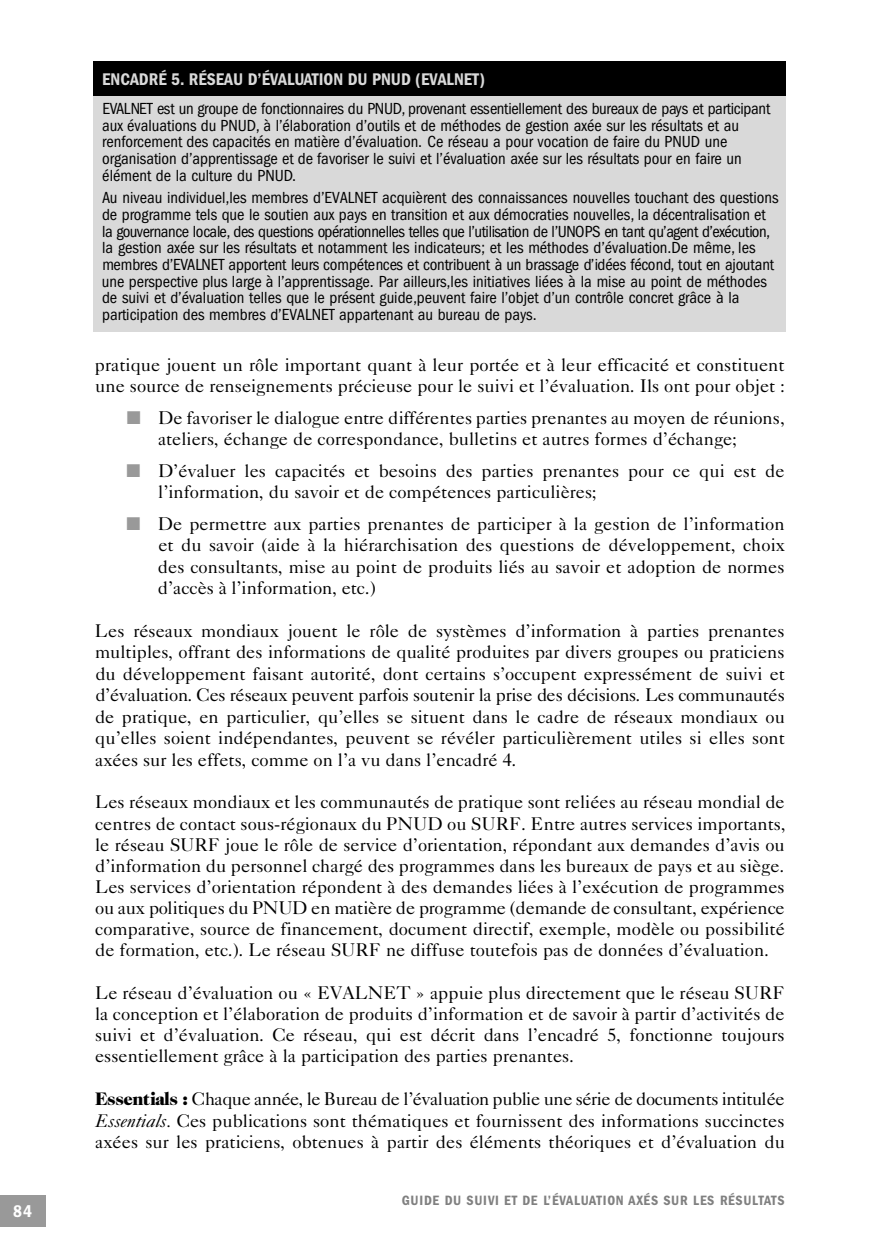
<style>
.page{position:relative;width:882px;height:1260px;background:#fff}
.page>*{position:absolute;margin:0;border:0;box-sizing:border-box;transform-origin:0 0}
.t1{font:18.38px/21.3px "Caslon Five Forty";color:#000;text-align:justify}
.t2{font:600 condensed 17.5px "Franklin Gothic";color:#d9d9d9}
.t3{font:600 condensed 17.5px "Franklin Gothic";color:#fff}
.t4{font:condensed 16.62px/16.6px "Franklin Gothic";color:#000}
.t5{font:600 condensed 14px "Franklin Gothic";letter-spacing:.03em;color:#808080}
.s1{color:#999}
.s2{font-family:"Caslon Two Twenty Four";font-weight:900}
.s3{font-style:italic}
</style>
<div class="page">
<div style="left:0;top:1196px;width:46px;height:31px;background:#999"></div>
<div style="left:93px;top:63px;width:693px;height:269px;background:#d9d9d9"></div>
<div style="left:93px;top:62px;width:693px;height:34px;background:#000"></div>
<p class="t3" style="left:13px;top:1205px;width:20px">8 4</p>
<p class="t2" style="left:102px;top:73px;width:384px">ENCADRÉ 5. RÉSEAU D’ÉVALUATION DU PNUD (EVALNET)</p>
<p class="t4" style="left:102px;top:102px;width:670px">E VALNET est un groupe de fonctionnaires du PNUD, p r ovenant essentiellement des bureaux de pays et part i c i p a n t aux évaluations du PNUD, à l’élaboration d’outils et de méthodes de gestion axée sur les résultats et au renforcement des capacités en matière d’évaluation. Ce réseau a pour vocation de faire du PNUD une organisation d’apprentissage et de favoriser le suivi et l’évaluation axée sur les résultats pour en faire un élément de la culture du PNUD.</p>
<p class="t4" style="left:102px;top:191px;width:678px">Au niveau individuel,les membres d’EVALNET acquièrent des connaissances nouvelles touchant des questions de programme tels que le soutien aux pays en transition et aux démocraties nouvelles, la décentralisation et la go u ve rnance locale, des questions opérationnelles telles que l’utilisation de l’UNOPS en tant qu’agent d’exécution, la gestion axée sur les résultats et notamment les indicateurs; et les méthodes d’évaluation.De même, les membres d’EVALNET apportent leurs compétences et contribuent à un brassage d’idées fécond, tout en ajoutant une perspective plus large à l’apprentissage. Par ailleurs,les initiatives liées à la mise au point de méthodes de suivi et d’évaluation telles que le présent guide,peuvent faire l’objet d’un contrôle concret grâce à la participation des membres d’EVALNET appartenant au bureau de pays.</p>
<p class="t1" style="left:95px;top:356px;width:691px">pratique jouent un rôle important quant à leur portée et à leur efficacité et constituent une source de renseignements précieuse pour le suivi et l’évaluation. Ils ont pour objet :</p>
<p class="t1" style="left:158px;top:409px;width:628px;text-indent:-31px"><span class="s1">■</span> De favoriser le dialogue entre différentes parties prenantes au moyen de réunions, ateliers, échange de correspondance, bulletins et autres formes d’échange;</p>
<p class="t1" style="left:158px;top:462px;width:628px;text-indent:-32px"><span class="s1">■</span> D’évaluer les capacités et besoins des parties prenantes pour ce qui est de l’information, du savoir et de compétences particulières;</p>
<p class="t1" style="left:158px;top:515px;width:629px;text-indent:-31px"><span class="s1">■</span> De permettre aux parties prenantes de participer à la gestion de l’information et du savoir (aide à la hiérarchisation des questions de développement, choix des consultants, mise au point de produits liés au savoir et adoption de normes d’accès à l’information, etc.)</p>
<p class="t1" style="left:95px;top:622px;width:692px">Les réseaux mondiaux jouent le rôle de systèmes d’information à parties prenantes multiples, offrant des informations de qualité produites par divers groupes ou praticiens du développement faisant autorité, dont certains s’occupent expressément de suivi et d’évaluation. Ces réseaux peuvent parfois soutenir la prise des décisions. Les communautés de pratique, en particulier, qu’elles se situent dans le cadre de réseaux mondiaux ou qu’elles soient indépendantes, peuvent se révéler particulièrement utiles si elles sont axées sur les effets, comme on l’a vu dans l’encadré 4.</p>
<p class="t1" style="left:95px;top:793px;width:692px">Les réseaux mondiaux et les communautés de pratique sont reliées au réseau mondial de centres de contact sous-régionaux du PNUD ou SURF. Entre autres services importants, le réseau SURF joue le rôle de service d’orientation, répondant aux demandes d’avis ou d’information du personnel chargé des programmes dans les bureaux de pays et au siège.<br>Les services d’orientation répondent à des demandes liées à l’exécution de programmes ou aux politiques du PNUD en matière de programme (demande de consultant, expérience comparative, source de financement, document directif, exemple, modèle ou possibilité de formation, etc.). Le réseau SURF ne diffuse toutefois pas de données d’évaluation.</p>
<p class="t1" style="left:95px;top:984px;width:691px">Le réseau d’évaluation ou « EVALNET » appuie plus directement que le réseau SURF la conception et l’élaboration de produits d’information et de savoir à partir d’activités de suivi et d’évaluation. Ce réseau, qui est décrit dans l’encadré 5, fonctionne toujours essentiellement grâce à la participation des parties prenantes.</p>
<p class="t1" style="left:95px;top:1090px;width:691px"><span class="s2">Essentials :</span> Chaque année, le Bureau de l’évaluation publie une série de documents intitulée <span class="s3">Essentials.</span> Ces publications sont thématiques et fournissent des informations succinctes axées sur les praticiens, obtenues à partir des éléments théoriques et d’évaluation du</p>
<p class="t5" style="left:402px;top:1196px;width:384px">GUIDE DU SUIVI ET DE L’ É VA L UATION AXÉS SUR LES RÉSULTAT S</p>
</div>
